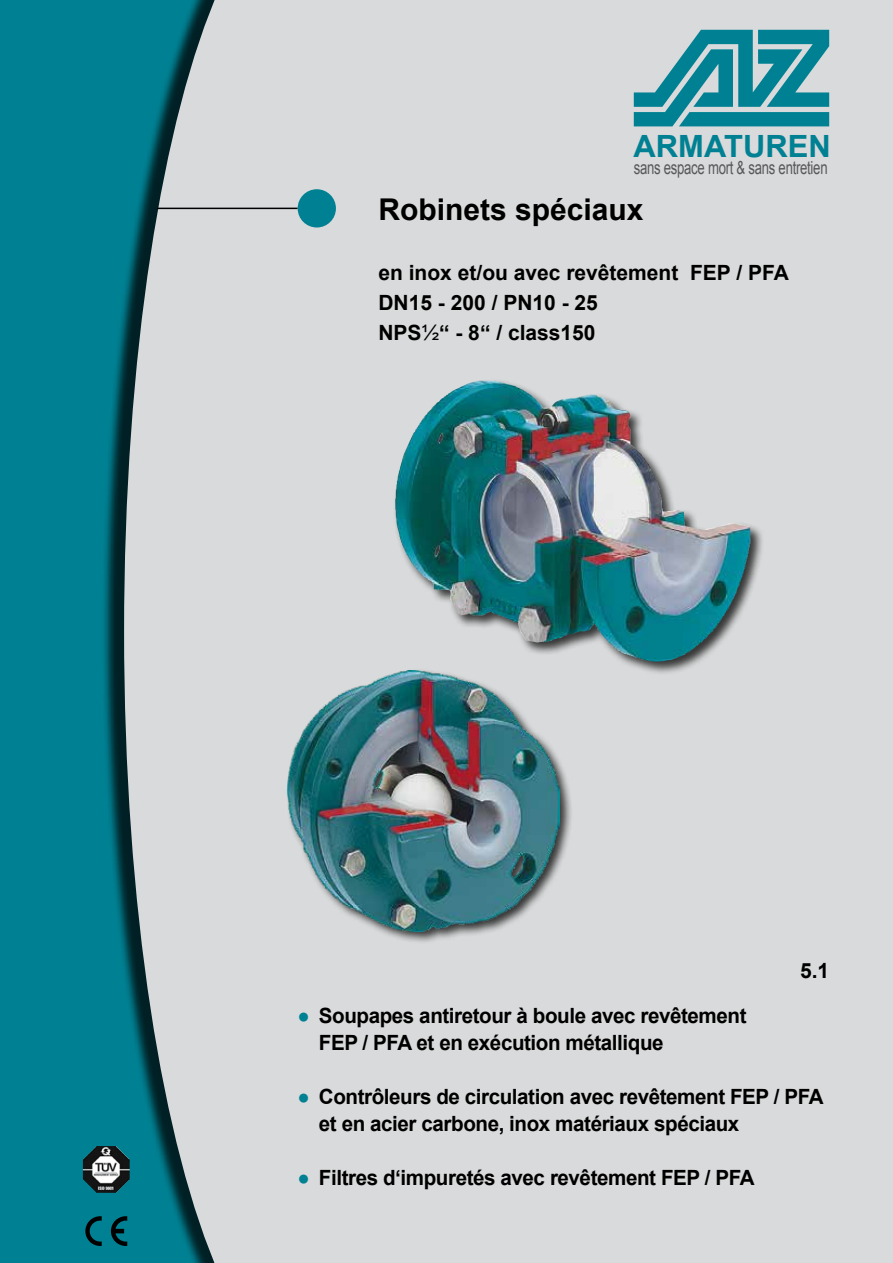
<style>
.page{position:relative;width:893px;height:1263px;background:#fff}
.page>*{position:absolute;margin:0;border:0;box-sizing:border-box;transform-origin:0 0}
.t1{font:700 30.6px "Arial";color:#008193}
.t2{font:700 30px "Arial";color:#000}
.t3{font:700 21px "Arial";letter-spacing:-.02em;color:#000}
.t4{font:700 21px/30px "Arial";color:#000}
.t5{font:18px "Arial";letter-spacing:-.02em;color:#58585a;scale:.73 1}
.s1{font-weight:400}
.s2{color:#008193}
</style>
<div class="page">
<div style="left:0;top:0;width:101px;height:1263px;background:#008193"></div>
<div style="left:101px;top:0;width:792px;height:1263px;background:#000;opacity:.75"></div>
<div style="left:124px;top:0;width:769px;height:1263px;background:#d9dadb"></div>
<svg style="left:634px;top:30px;width:195px;height:96px;background:#50a1ad"></svg>
<hr style="left:157px;top:208px;width:141px;height:1px;background:#000">
<div style="left:298px;top:189px;width:38px;height:38px;background:#008193;border-radius:50%"></div>
<img style="left:83px;top:1146px;width:47px;height:47px">
<svg style="left:85px;top:1216px;width:17px;height:30px"></svg>
<svg style="left:111px;top:1216px;width:16px;height:30px"></svg>
<div style="left:393px;top:378px;width:371px;height:297px;background:#000;opacity:.75"></div>
<img style="left:395px;top:381px;width:232px;height:273px">
<div style="left:285px;top:668px;width:288px;height:276px;background:#000;opacity:.75"></div>
<img style="left:287px;top:670px;width:272px;height:261px">
<h1 class="t1" style="left:633px;top:127px;width:199px">ARMATUREN</h1>
<p class="t5" style="left:634px;top:156px;width:267px">sans espace mort &amp; sans entretien</p>
<h2 class="t2" style="left:378px;top:189px;width:267px">Robinets spéciaux</h2>
<p class="t4" style="left:378px;top:258px;width:412px">en inox et/ou avec revêtement FEP / PFA<br>DN15 - 200 / PN10 - 25<br>NPS<span class="s1">½</span>“ - 8“ / class150</p>
<p class="t3" style="left:298px;top:1002px;width:450px"><span class="s2">●</span> Soupapes antiretour à boule avec revêtement</p>
<p class="t3" style="left:319px;top:1029px;width:346px">FEP / PFA et en exécution métallique</p>
<p class="t3" style="left:800px;top:957px;width:31px">5.1</p>
<p class="t3" style="left:298px;top:1083px;width:527px"><span class="s2">●</span> Contrôleurs de circulation avec revêtement FEP / PFA</p>
<p class="t3" style="left:319px;top:1110px;width:422px">et en acier carbone, inox matériaux spéciaux</p>
<p class="t3" style="left:298px;top:1164px;width:458px"><span class="s2">●</span> Filtres d‘impuretés avec revêtement FEP / PFA</p>
</div>
